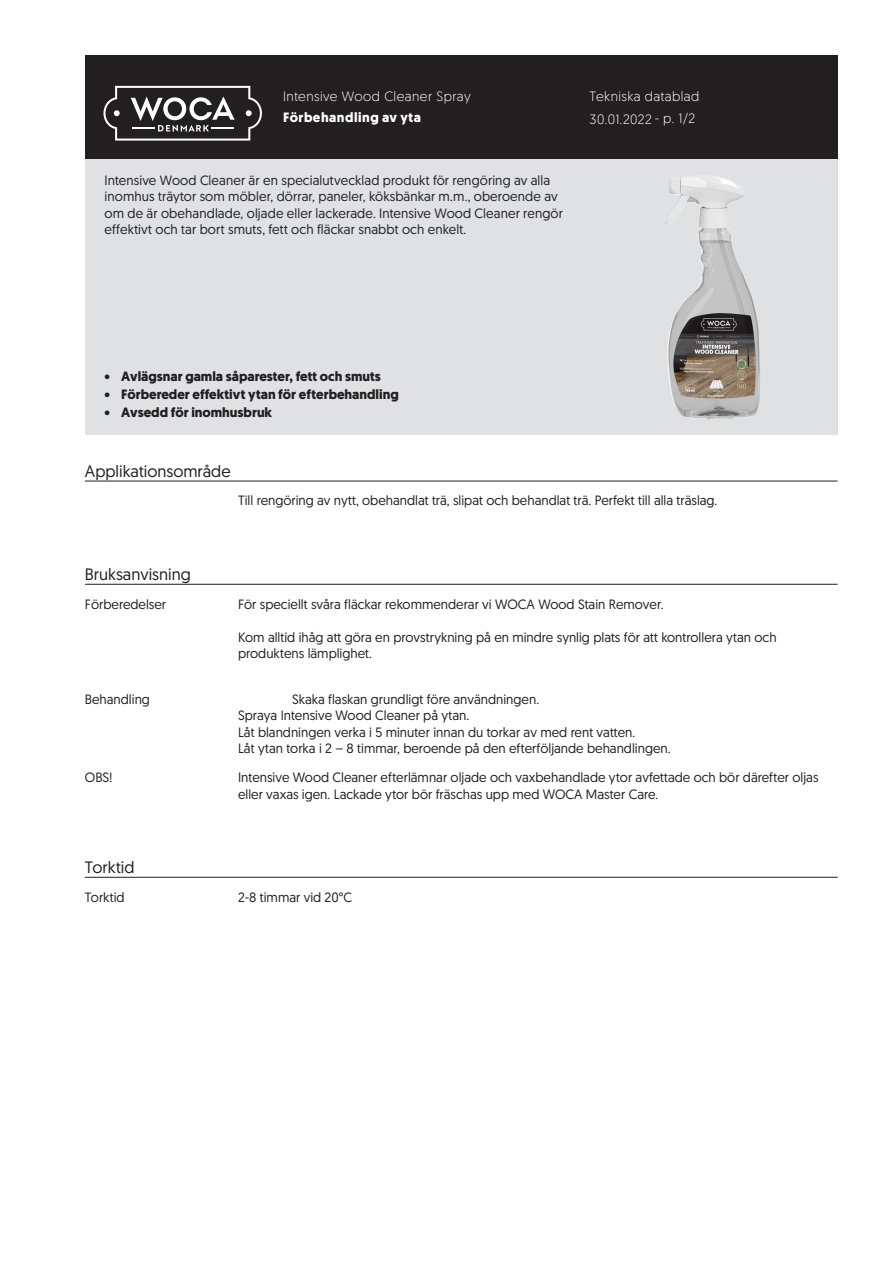
<style>
.page{position:relative;width:893px;height:1263px;background:#fff}
.page>*{position:absolute;margin:0;border:0;box-sizing:border-box;transform-origin:0 0}
.skyBodyHdn{font:16.5px "Geomanist";color:#231f20}
.skyBodyTxt{font:13.5px/16.5px "Geomanist";color:#231f20}
.skyRegularTxtBodytex{font:13.5px/16.5px "Geomanist";letter-spacing:.01em;color:#231f20}
.skyBulletBodytext{font:700 13.5px "Geomanist";color:#231f20}
.skyWhiteHdnBodytext{font:300 13.5px "Geomanist";letter-spacing:.03em;color:#fff}
.skyBodyCap{font:13.5px "Geomanist";color:#231f20}
.skyWhiteBoldHdnBodyt{font:700 13.5px "Geomanist";letter-spacing:.04em;color:#fff}
</style>
<div class="page">
<div style="left:85px;top:159px;width:753px;height:276px;background:#e0e1e3"></div>
<div style="left:85px;top:55px;width:753px;height:104px;background:#231f20"></div>
<hr style="left:85px;top:481px;width:753px;height:1px;background:#231f20">
<hr style="left:85px;top:584px;width:753px;height:1px;background:#231f20">
<hr style="left:85px;top:877px;width:753px;height:1px;background:#231f20">
<img style="left:665px;top:176px;width:95px;height:243px">
<svg style="left:103px;top:86px;width:159px;height:55px"></svg>
<p class="skyWhiteHdnBodytext" style="left:283px;top:87px;width:189px">Intensive Wood Cleaner Spray</p>
<p class="skyWhiteBoldHdnBodyt" style="left:283px;top:108px;width:139px">Förbehandling av yta</p>
<p class="skyRegularTxtBodytex" style="left:105px;top:171px;width:460px">Intensive Wood Cleaner är en specialutvecklad produkt för rengöring av alla inomhus träytor som möbler, dörrar, paneler, köksbänkar m.m., oberoende av om de är obehandlade, oljade eller lackerade. Intensive Wood Cleaner rengör effektivt och tar bort smuts, fett och fläckar snabbt och enkelt.</p>
<p class="skyWhiteHdnBodytext" style="left:590px;top:87px;width:111px">Tekniska datablad</p>
<p class="skyWhiteHdnBodytext" style="left:590px;top:110px;width:107px">30.01.2022 - p. 1/2</p>
<p class="skyBulletBodytext" style="left:105px;top:368px;width:278px">• Avlägsnar gamla såparester, fett och smuts</p>
<p class="skyBulletBodytext" style="left:105px;top:386px;width:296px">• Förbereder effektivt ytan för efterbehandling</p>
<p class="skyBulletBodytext" style="left:105px;top:404px;width:169px">• Avsedd för inomhusbruk</p>
<p class="skyBodyHdn" style="left:85px;top:460px;width:147px">Applikationsområde</p>
<p class="skyBodyTxt" style="left:238px;top:492px;width:481px">Till rengöring av nytt, obehandlat trä, slipat och behandlat trä. Perfekt till alla träslag.</p>
<p class="skyBodyHdn" style="left:85px;top:563px;width:107px">Bruksanvisning</p>
<p class="skyBodyCap" style="left:85px;top:595px;width:83px">Förberedelser</p>
<p class="skyBodyTxt" style="left:238px;top:595px;width:427px">För speciellt svåra fläckar rekommenderar vi WOCA Wood Stain Remover.</p>
<p class="skyBodyTxt" style="left:238px;top:628px;width:540px">Kom alltid ihåg att göra en provstrykning på en mindre synlig plats för att kontrollera ytan och produktens lämplighet.</p>
<p class="skyBodyCap" style="left:85px;top:690px;width:66px">Behandling</p>
<p class="skyBodyTxt" style="left:292px;top:690px;width:249px">Skaka flaskan grundligt före användningen.</p>
<p class="skyBodyTxt" style="left:238px;top:707px;width:233px">Spraya Intensive Wood Cleaner på ytan.</p>
<p class="skyBodyTxt" style="left:238px;top:723px;width:399px">Låt blandningen verka i 5 minuter innan du torkar av med rent vatten.</p>
<p class="skyBodyTxt" style="left:238px;top:740px;width:434px">Låt ytan torka i 2 – 8 timmar, beroende på den efterföljande behandlingen.</p>
<p class="skyBodyCap" style="left:85px;top:768px;width:29px">OBS!</p>
<p class="skyBodyTxt" style="left:238px;top:769px;width:582px">Intensive Wood Cleaner efterlämnar oljade och vaxbehandlade ytor avfettade och bör därefter oljas eller vaxas igen. Lackade ytor bör fräschas upp med WOCA Master Care.</p>
<p class="skyBodyHdn" style="left:85px;top:856px;width:51px">Torktid</p>
<p class="skyBodyCap" style="left:85px;top:888px;width:41px">Torktid</p>
<p class="skyBodyTxt" style="left:238px;top:888px;width:116px">2-8 timmar vid 20°C</p>
</div>
